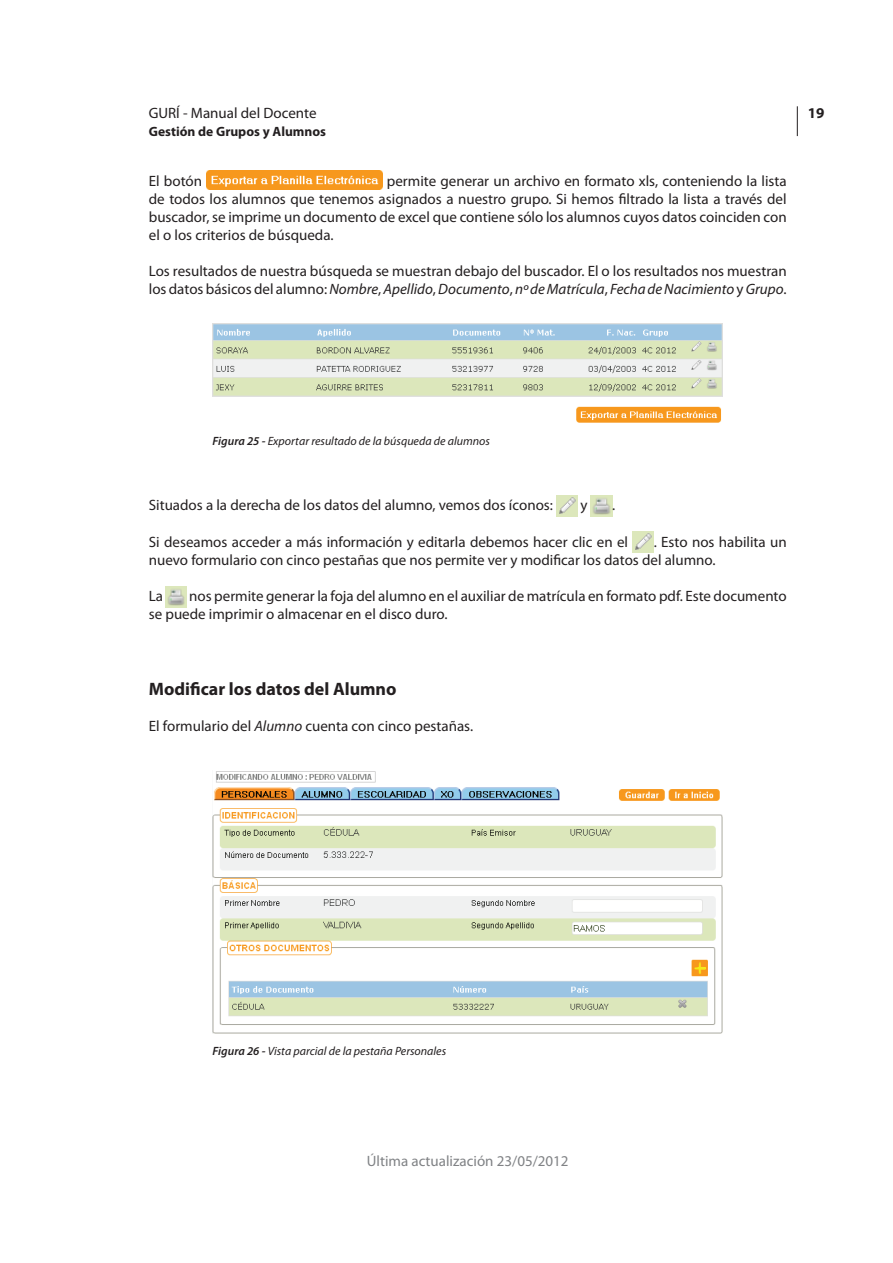
<style>
.page{position:relative;width:893px;height:1263px;background:#fff}
.page>*{position:absolute;margin:0;border:0;box-sizing:border-box;transform-origin:0 0}
.t1{font:700 18px "Myriad Pro";color:#231f20}
.t2{font:15px/18px "Myriad Pro";color:#231f20}
.t3{font:15px "Myriad Pro";color:#808285}
.t4{font:700 15px "Myriad Pro";color:#231f20}
.t5{font:700 13.5px "Myriad Pro";color:#231f20}
.t6{font:italic 12px "Myriad Pro";color:#231f20}
.s1{font-style:italic}
.s2{font-weight:600}
</style>
<div class="page">
<hr style="left:797px;top:106px;width:1px;height:30px;background:#231f20">
<img style="left:206px;top:170px;width:177px;height:19px">
<img style="left:556px;top:495px;width:21px;height:21px">
<img style="left:591px;top:495px;width:21px;height:21px">
<img style="left:632px;top:531px;width:22px;height:21px">
<img style="left:166px;top:586px;width:21px;height:21px">
<img style="left:213px;top:771px;width:510px;height:262px">
<img style="left:213px;top:323px;width:510px;height:100px">
<p class="t2" style="left:149px;top:103px;width:169px">GURÍ - Manual del Docente</p>
<p class="t5" style="left:149px;top:122px;width:179px">Gestión de Grupos y Alumnos</p>
<p class="t2" style="left:149px;top:172px;width:55px">El botón</p>
<p class="t2" style="left:149px;top:172px;width:639px;text-align:justify;text-indent:238px">permite generar un archivo en formato xls, conteniendo la lista de todos los alumnos que tenemos asignados a nuestro grupo. Si hemos filtrado la lista a través del buscador, se imprime un documento de excel que contiene sólo los alumnos cuyos datos coinciden con el o los criterios de búsqueda.</p>
<p class="t2" style="left:149px;top:262px;width:639px">Los resultados de nuestra búsqueda se muestran debajo del buscador. El o los resultados nos muestran los datos básicos del alumno: <span class="s1">Nombre</span>, <span class="s1">Apellido</span>, <span class="s1">Documento</span>, <span class="s1">nº de Matrícula</span>, <span class="s1">Fecha de Nacimiento</span> y <span class="s1">Grupo</span>.</p>
<p class="t4" style="left:808px;top:103px;width:18px">19</p>
<p class="t6" style="left:213px;top:434px;width:279px"><span class="s2">Figura 25 -</span> Exportar resultado de la búsqueda de alumnos</p>
<p class="t2" style="left:149px;top:496px;width:406px">Situados a la derecha de los datos del alumno, vemos dos íconos:</p>
<p class="t2" style="left:581px;top:496px;width:9px">y</p>
<p class="t2" style="left:612px;top:496px;width:5px">.</p>
<p class="t2" style="left:149px;top:533px;width:481px">Si deseamos acceder a más información y editarla debemos hacer clic en el</p>
<p class="t2" style="left:149px;top:533px;width:639px;text-indent:505px">. Esto nos habilita un nuevo formulario con cinco pestañas que nos permite ver y modificar los datos del alumno.</p>
<p class="t2" style="left:149px;top:587px;width:16px">La</p>
<p class="t2" style="left:149px;top:587px;width:639px;text-indent:40px">nos permite generar la foja del alumno en el auxiliar de matrícula en formato pdf. Este documento se puede imprimir o almacenar en el disco duro.</p>
<p class="t1" style="left:149px;top:677px;width:249px">Modificar los datos del Alumno</p>
<p class="t2" style="left:149px;top:716px;width:326px">El formulario del <span class="s1">Alumno</span> cuenta con cinco pestañas.</p>
<p class="t6" style="left:213px;top:1044px;width:235px"><span class="s2">Figura 26 -</span> Vista parcial de la pestaña Personales</p>
<p class="t3" style="left:367px;top:1151px;width:203px">Última actualización 23/05/2012</p>
</div>
